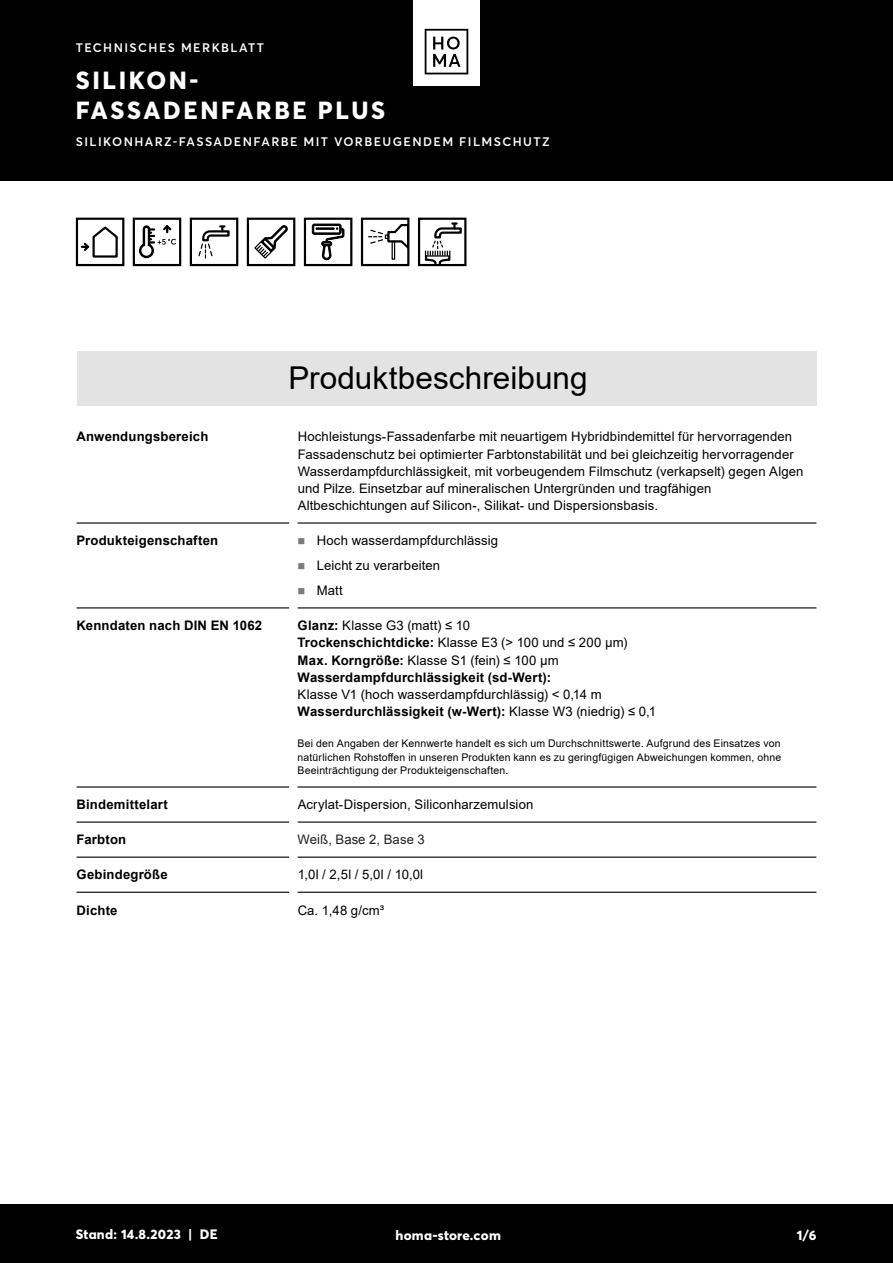
<style>
.page{position:relative;width:893px;height:1263px;background:#fff}
.page>*{position:absolute;margin:0;border:0;box-sizing:border-box;transform-origin:0 0}
.t1{font:31.5px "Arial";color:#000}
.t2{font:800 24.45px/29.4px "Averta PE";letter-spacing:.11em;color:#fff}
.t3{font:800 13.5px "Averta PE";letter-spacing:.02em;color:#fff}
.t4{font:13.2px/17.2px "Arial";letter-spacing:.01em;color:#000}
.t5{font:700 13.2px/17.2px "Arial";letter-spacing:.015em;color:#000}
.t6{font:13.2px "Arial";color:#242021}
.t7{font:600 12.3px "Averta PE";letter-spacing:.115em;color:#fff}
.t8{font:10.5px/13.5px "Arial";letter-spacing:.015em;color:#000;text-align:justify}
.s1{font-weight:400}
.s2{font-weight:700}
</style>
<div class="page">
<div style="left:0;top:0;width:893px;height:181px;background:#000"></div>
<div style="left:413px;top:0;width:67px;height:85px;background:#fff"></div>
<svg style="left:425px;top:29px;width:43px;height:45px"></svg>
<div style="left:77px;top:351px;width:739px;height:55px;background:#e3e3e3"></div>
<hr style="left:77px;top:522px;width:212px;height:2px;background:#000">
<hr style="left:298px;top:522px;width:518px;height:2px;background:#000">
<hr style="left:77px;top:607px;width:212px;height:1px;background:#000">
<hr style="left:298px;top:607px;width:518px;height:1px;background:#000">
<hr style="left:77px;top:786px;width:212px;height:1px;background:#000">
<hr style="left:298px;top:786px;width:518px;height:1px;background:#000">
<hr style="left:77px;top:821px;width:212px;height:2px;background:#000">
<hr style="left:298px;top:821px;width:518px;height:2px;background:#000">
<hr style="left:77px;top:856px;width:212px;height:2px;background:#000">
<hr style="left:298px;top:856px;width:518px;height:2px;background:#000">
<hr style="left:77px;top:892px;width:212px;height:1px;background:#000">
<hr style="left:298px;top:892px;width:518px;height:1px;background:#000">
<svg style="left:312px;top:223px;width:33px;height:37px"></svg>
<div style="left:304px;top:218px;width:48px;height:48px;border:2px solid #000"></div>
<svg style="left:424px;top:222px;width:38px;height:41px"></svg>
<div style="left:418px;top:218px;width:48px;height:48px;border:2px solid #000"></div>
<svg style="left:369px;top:224px;width:37px;height:29px"></svg>
<div style="left:392px;top:241px;width:3px;height:19px;border:1px solid #000"></div>
<div style="left:361px;top:218px;width:48px;height:48px;border:2px solid #000"></div>
<div style="left:133px;top:218px;width:48px;height:48px;border:2px solid #000"></div>
<svg style="left:139px;top:225px;width:37px;height:34px"></svg>
<div style="left:247px;top:218px;width:48px;height:48px;border:2px solid #000"></div>
<svg style="left:254px;top:225px;width:34px;height:34px"></svg>
<div style="left:190px;top:218px;width:48px;height:48px;border:2px solid #000"></div>
<svg style="left:198px;top:225px;width:32px;height:33px"></svg>
<div style="left:76px;top:218px;width:48px;height:48px;border:2px solid #000"></div>
<svg style="left:82px;top:226px;width:36px;height:32px"></svg>
<div style="left:0;top:1204px;width:893px;height:59px;background:#000"></div>
<p class="t7" style="left:76px;top:39px;width:190px">TECHNISCHES MERKBLATT</p>
<h2 class="t2" style="left:76px;top:65px;width:311px">SILIKON-<br>FASSADENFARBE PLUS</h2>
<p class="t7" style="left:76px;top:133px;width:475px">SILIKONHARZ-FASSADENFARBE MIT VORBEUGENDEM FILMSCHUTZ</p>
<h1 class="t1" style="left:288px;top:356px;width:301px">Produktbeschreibung</h1>
<p class="t5" style="left:77px;top:428px;width:133px">Anwendungsbereich</p>
<p class="t4" style="left:298px;top:428px;width:507px">Hochleistungs-Fassadenfarbe mit neuartigem Hybridbindemittel für hervorragenden Fassadenschutz bei optimierter Farbtonstabilität und bei gleichzeitig hervorragender Wasserdampfdurchlässigkeit, mit vorbeugendem Filmschutz (verkapselt) gegen Algen und Pilze. Einsetzbar auf mineralischen Untergründen und tragfähigen Altbeschichtungen auf Silicon-, Silikat- und Dispersionsbasis.</p>
<p class="t5" style="left:77px;top:532px;width:143px">Produkteigenschaften</p>
<p class="t4" style="left:317px;top:528px;width:183px;line-height:24.9px">Hoch wasserdampfdurchlässig<br>Leicht zu verarbeiten<br>Matt</p>
<p class="t5" style="left:77px;top:617px;width:187px">Kenndaten nach DIN EN 1062</p>
<p class="t5" style="left:298px;top:617px;width:331px">Glanz: <span class="s1">Klasse G3 (matt) ≤ 10<br></span>Trockenschichtdicke: <span class="s1">Klasse E3 (&gt; 100 und ≤ 200 µm)<br></span>Max. Korngröße: <span class="s1">Klasse S1 (fein) ≤ 100 µm </span>Wasserdampfdurchlässigkeit (sd-Wert):</p>
<p class="t4" style="left:298px;top:686px;width:360px">Klasse V1 (hoch wasserdampfdurchlässig) &lt; 0,14 m<br><span class="s2">Wasserdurchlässigkeit (w-Wert):</span> Klasse W3 (niedrig) ≤ 0,1</p>
<p class="t8" style="left:298px;top:737px;width:485px">Bei den Angaben der Kennwerte handelt es sich um Durchschnittswerte. Aufgrund des Einsatzes von natürlichen Rohstoffen in unseren Produkten kann es zu geringfügigen Abweichungen kommen, ohne Beeinträchtigung der Produkteigenschaften.</p>
<p class="t5" style="left:77px;top:796px;width:93px">Bindemittelart</p>
<p class="t4" style="left:298px;top:796px;width:237px">Acrylat-Dispersion, Siliconharzemulsion</p>
<p class="t5" style="left:77px;top:831px;width:51px">Farbton</p>
<p class="t5" style="left:77px;top:866px;width:93px">Gebindegröße</p>
<p class="t4" style="left:298px;top:866px;width:127px">1,0l / 2,5l / 5,0l / 10,0l</p>
<p class="t5" style="left:77px;top:901px;width:43px">Dichte</p>
<p class="t4" style="left:298px;top:901px;width:88px">Ca. 1,48 g/cm³</p>
<p class="t6" style="left:298px;top:831px;width:129px">Weiß, Base 2, Base 3</p>
<p class="t3" style="left:76px;top:1225px;width:144px">Stand: 14.8.2023 | DE</p>
<p class="t3" style="left:395px;top:1226px;width:107px">homa-store.com</p>
<p class="t3" style="left:797px;top:1226px;width:21px">1/6</p>
</div>
